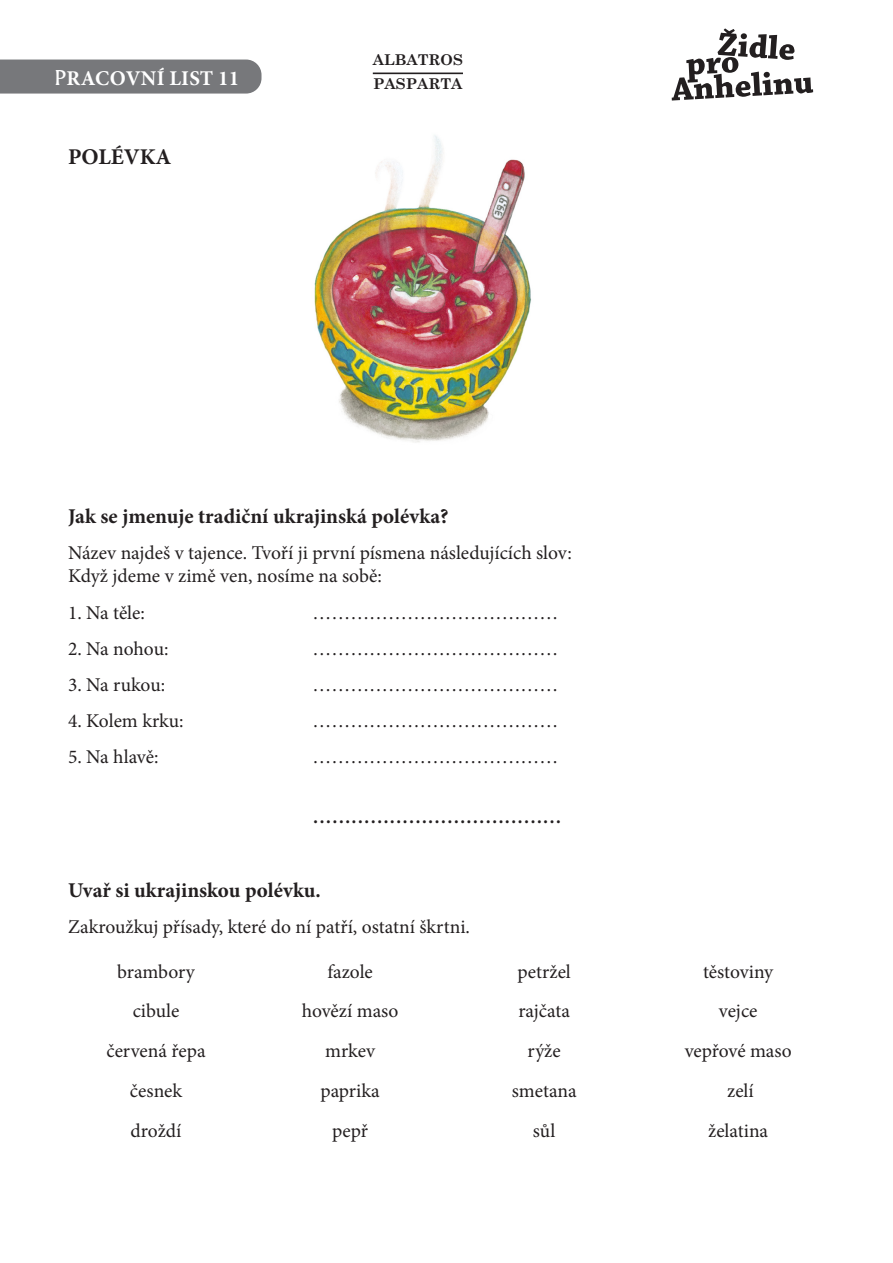
<style>
.page{position:relative;width:893px;height:1263px;background:#fff}
.page>*{position:absolute;margin:0;border:0;box-sizing:border-box;transform-origin:0 0}
._1__odstavec{font:700 22.5px "Minion Pro";color:#231f20}
._1__odstavec-2{font:700 21px "Minion Pro";color:#231f20}
._1__odstavec-3{font:700 21px "Minion Pro";letter-spacing:.01em;color:#fff}
._1__odstavec-4{font:19.5px/23.4px "Minion Pro";color:#231f20}
._1__odstavec-5{font:700 19.5px "Minion Pro";color:#231f20}
.t1{font:700 14.85px "Century Schoolbook";color:#231f20}
.s1{font-family:"Aichel";font-weight:400}
</style>
<div class="page">
<div style="left:0;top:60px;width:261px;height:34px;background:#77787b"></div>
<hr style="left:373px;top:73px;width:90px;height:1px;background:#231f20">
<svg style="left:672px;top:28px;width:141px;height:73px"></svg>
<img style="left:314px;top:135px;width:217px;height:308px">
<p class="_1__odstavec-3" style="left:54px;top:64px;width:187px"><span class="s1">P</span>RACOVNÍ LIST 11</p>
<p class="_1__odstavec" style="left:68px;top:141px;width:105px">POLÉVKA</p>
<p class="t1" style="left:373px;top:48px;width:92px">ALBATROS</p>
<p class="t1" style="left:373px;top:72px;width:91px">PASPARTA</p>
<p class="_1__odstavec-2" style="left:68px;top:501px;width:382px">Jak se jmenuje tradiční ukrajinská polévka?</p>
<p class="_1__odstavec-4" style="left:68px;top:541px;width:505px">Název najdeš v tajence. Tvoří ji první písmena následujících slov:<br>Když jdeme v zimě ven, nosíme na sobě:</p>
<p class="_1__odstavec-4" style="left:68px;top:601px;width:78px">1. Na těle:</p>
<p class="_1__odstavec-4" style="left:313px;top:601px;width:247px">…………………………………</p>
<p class="_1__odstavec-4" style="left:68px;top:637px;width:102px">2. Na nohou:</p>
<p class="_1__odstavec-4" style="left:313px;top:637px;width:247px">…………………………………</p>
<p class="_1__odstavec-4" style="left:68px;top:673px;width:99px">3. Na rukou:</p>
<p class="_1__odstavec-4" style="left:313px;top:673px;width:247px">…………………………………</p>
<p class="_1__odstavec-4" style="left:68px;top:709px;width:117px">4. Kolem krku:</p>
<p class="_1__odstavec-4" style="left:313px;top:709px;width:247px">…………………………………</p>
<p class="_1__odstavec-4" style="left:68px;top:745px;width:92px">5. Na hlavě:</p>
<p class="_1__odstavec-4" style="left:313px;top:745px;width:247px">…………………………………</p>
<p class="_1__odstavec-5" style="left:313px;top:803px;width:251px">…………………………………</p>
<p class="_1__odstavec-2" style="left:68px;top:875px;width:254px">Uvař si ukrajinskou polévku.</p>
<p class="_1__odstavec-4" style="left:68px;top:915px;width:403px">Zakroužkuj přísady, které do ní patří, ostatní škrtni.</p>
<p class="_1__odstavec-4" style="left:117px;top:960px;width:79px">brambory</p>
<p class="_1__odstavec-4" style="left:133px;top:1000px;width:48px">cibule</p>
<p class="_1__odstavec-4" style="left:106px;top:1039px;width:101px">červená řepa</p>
<p class="_1__odstavec-4" style="left:130px;top:1079px;width:54px">česnek</p>
<p class="_1__odstavec-4" style="left:131px;top:1119px;width:52px">droždí</p>
<p class="_1__odstavec-4" style="left:327px;top:960px;width:47px">fazole</p>
<p class="_1__odstavec-4" style="left:302px;top:1000px;width:98px">hovězí maso</p>
<p class="_1__odstavec-4" style="left:325px;top:1039px;width:52px">mrkev</p>
<p class="_1__odstavec-4" style="left:320px;top:1079px;width:61px">paprika</p>
<p class="_1__odstavec-4" style="left:332px;top:1119px;width:37px">pepř</p>
<p class="_1__odstavec-4" style="left:517px;top:960px;width:55px">petržel</p>
<p class="_1__odstavec-4" style="left:518px;top:1000px;width:53px">rajčata</p>
<p class="_1__odstavec-4" style="left:527px;top:1039px;width:35px">rýže</p>
<p class="_1__odstavec-4" style="left:512px;top:1079px;width:66px">smetana</p>
<p class="_1__odstavec-4" style="left:533px;top:1119px;width:24px">sůl</p>
<p class="_1__odstavec-4" style="left:703px;top:960px;width:72px">těstoviny</p>
<p class="_1__odstavec-4" style="left:719px;top:1000px;width:40px">vejce</p>
<p class="_1__odstavec-4" style="left:685px;top:1039px;width:109px">vepřové maso</p>
<p class="_1__odstavec-4" style="left:727px;top:1079px;width:28px">zelí</p>
<p class="_1__odstavec-4" style="left:708px;top:1119px;width:62px">želatina</p>
</div>
